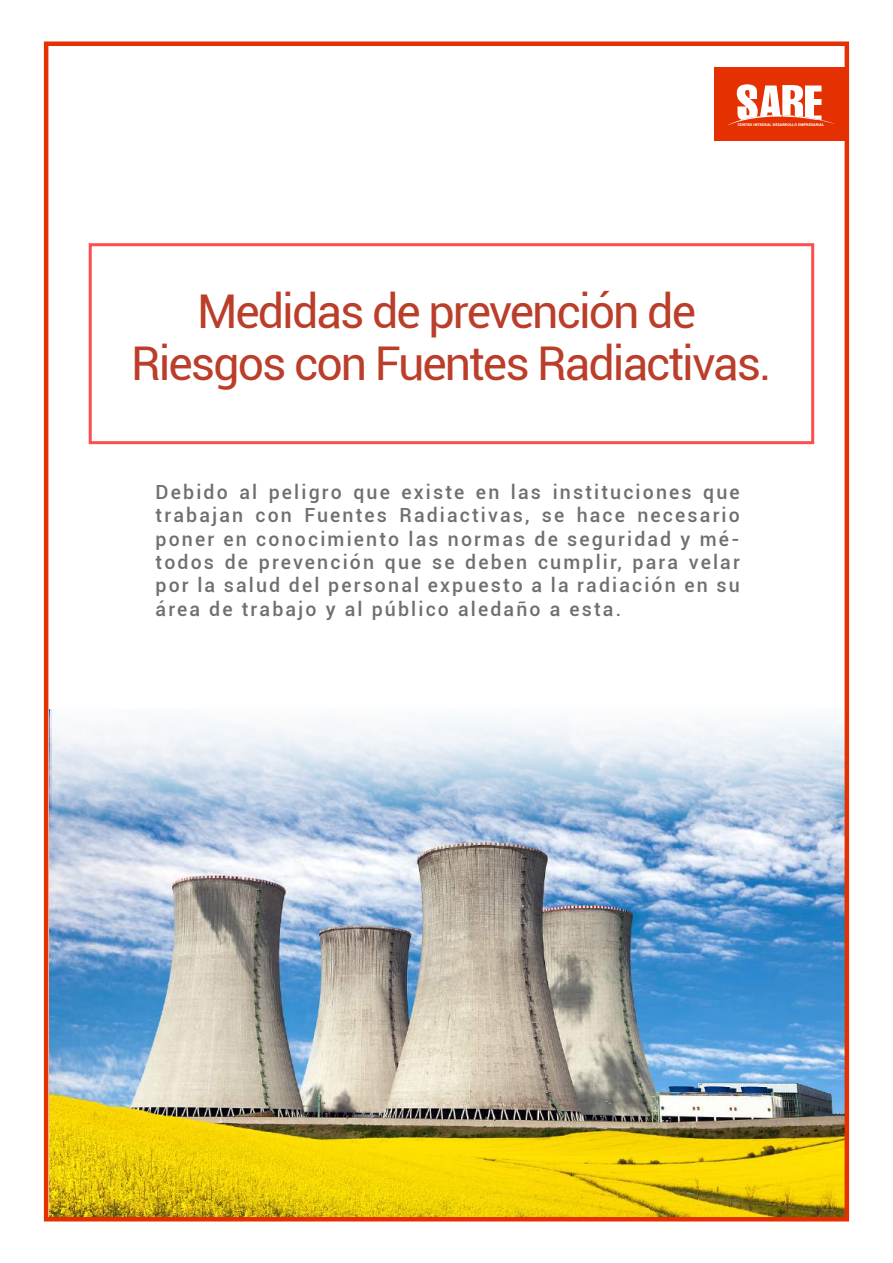
<style>
.page{position:relative;width:893px;height:1263px;background:#fff}
.page>*{position:absolute;margin:0;border:0;box-sizing:border-box;transform-origin:0 0}
.t1{font:46.5px/52.5px "Roboto";letter-spacing:-.045em;color:#bb3e2a;text-align:center}
.t2{font:500 19.5px/23.4px "Roboto";letter-spacing:.11em;color:#706f6f;text-align:justify}
.t3{font:900 3.6px "Roboto";letter-spacing:.04em;color:#fff}
</style>
<div class="page">
<div style="left:714px;top:67px;width:134px;height:74px;background:#e53001"></div>
<svg style="left:728px;top:84px;width:107px;height:41px"></svg>
<div style="left:89px;top:243px;width:725px;height:201px;border:3px solid #ff4c4c"></div>
<img style="left:49px;top:709px;width:795px;height:507px">
<svg style="left:51px;top:709px;width:793px;height:137px;background:#bdcce2"></svg>
<svg style="left:52px;top:655px;width:798px;height:186px"></svg>
<div style="left:44px;top:41px;width:805px;height:1180px;border:4px solid #e53001"></div>
<p class="t3" style="left:738px;top:122px;width:88px">CENTRO INTEGRAL DESARROLLO EMPRESARIAL</p>
<h1 class="t1" style="left:131px;top:283px;width:642px">Medidas de prevención de<br>Riesgos con Fuentes Radiactivas.</h1>
<p class="t2" style="left:156px;top:479px;width:586px">Debido al peligro que existe en las instituciones que trabajan con Fuentes Radiactivas, se hace necesario poner en conocimiento las normas de seguridad y mé&shy;todos de prevención que se deben cumplir, para velar por la salud del personal expuesto a la radiación en su área de trabajo y al público aledaño a esta.</p>
</div>
